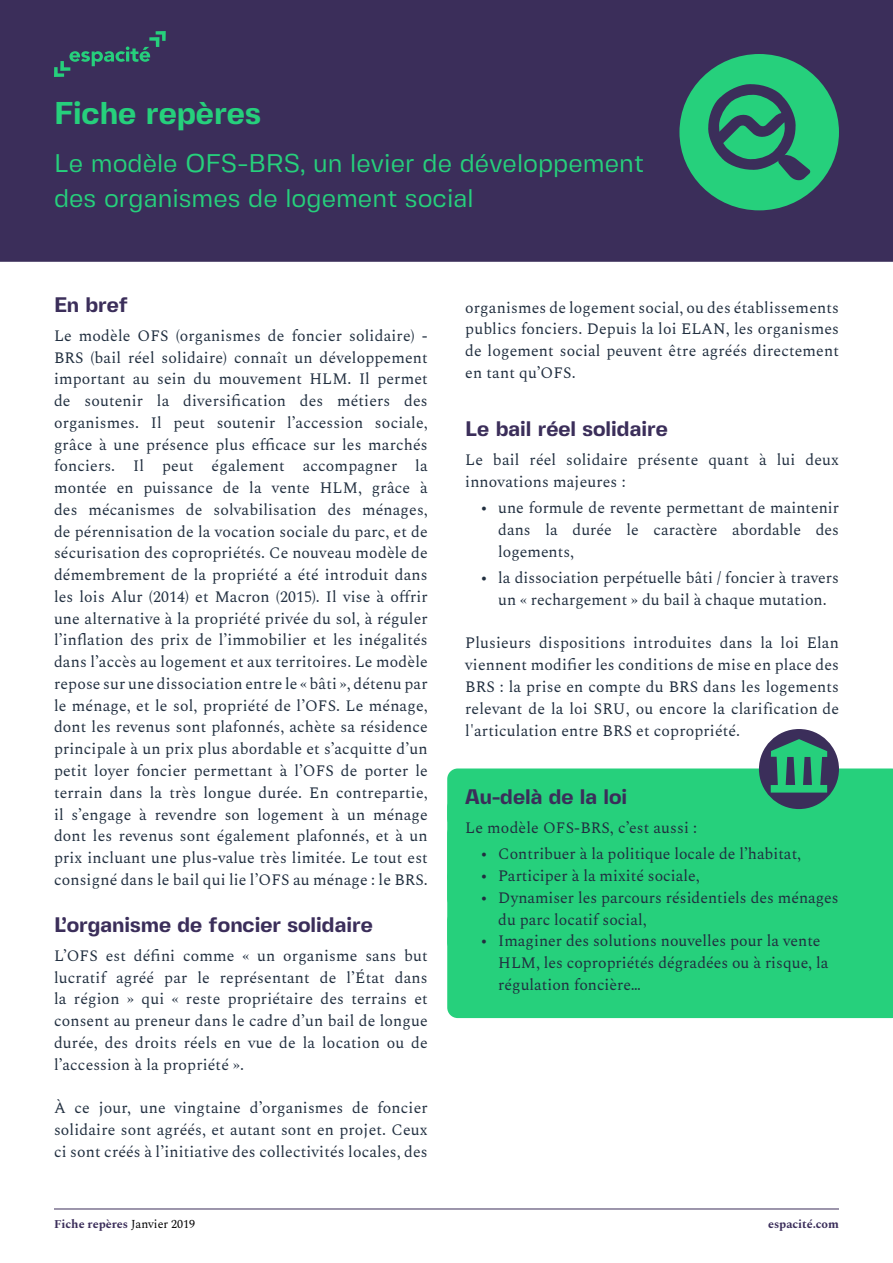
<style>
.page{position:relative;width:893px;height:1263px;background:#fff}
.page>*{position:absolute;margin:0;border:0;box-sizing:border-box;transform-origin:0 0}
.t1{font:700 31.5px "Fivo Sans Modern";color:#26d07c}
.t2{font:25.5px/35.2px "Fivo Sans Modern";color:#26d07c}
.Titre_2{font:700 21px "Fivo Sans Modern";color:#3b2e5a}
.Texte_courant{font:700 21px "Fivo Sans Modern";color:#3b2e5a}
.Texte_courant-2{font:15.75px/21.8px "Spectral";letter-spacing:.005em;color:#212f40;text-align:justify}
.t3{font:700 12px "Spectral";color:#3b2e5a}
.s1{font-weight:400;color:#000}
</style>
<div class="page">
<hr style="left:54px;top:1208px;width:785px;height:1px;background:#3b2e5a">
<div style="left:0;top:0;width:893px;height:262px;background:#3b2e5a"></div>
<svg style="left:54px;top:31px;width:112px;height:46px;background:#37465f"></svg>
<div style="left:447px;top:953px;width:446px;height:65px;background:#26d07c"></div>
<div style="left:679px;top:54px;width:160px;height:156px;background:#26d07c;border-radius:50%"></div>
<svg style="left:708px;top:84px;width:103px;height:97px"></svg>
<div style="left:759px;top:729px;width:80px;height:80px;background:#3b2e5a;border-radius:50%"></div>
<svg style="left:447px;top:739px;width:446px;height:214px;background:#3fd08a"></svg>
<p class="t1" style="left:54px;top:93px;width:209px">Fiche repères</p>
<p class="t2" style="left:54px;top:145px;width:591px">Le modèle OFS-BRS, un levier de développement des organismes de logement social</p>
<p class="Titre_2" style="left:54px;top:291px;width:76px">En bref</p>
<p class="Texte_courant-2" style="left:54px;top:324px;width:375px">Le modèle OFS (organismes de foncier solidaire) - BRS (bail réel solidaire) connaît un développement important au sein du mouvement HLM. Il permet de soutenir la diversification des métiers des organismes. Il peut soutenir l’accession sociale, grâce à une présence plus efficace sur les marchés fonciers. Il peut également accompagner la montée en puissance de la vente HLM, grâce à des mécanismes de solvabilisation des ménages, de pérennisation de la vocation sociale du parc, et de sécurisation des copropriétés. Ce nouveau modèle de démembrement de la propriété a été introduit dans les lois Alur (2014) et Macron (2015). Il vise à offrir une alternative à la propriété privée du sol, à réguler l’inflation des prix de l’immobilier et les inégalités dans l’accès au logement et aux territoires. Le modèle repose sur une dissociation entre le « bâti », détenu par le ménage, et le sol, propriété de l’OFS. Le ménage, dont les revenus sont plafonnés, achète sa résidence principale à un prix plus abordable et s’acquitte d’un petit loyer foncier permettant à l’OFS de porter le terrain dans la très longue durée. En contrepartie, il s’engage à revendre son logement à un ménage dont les revenus sont également plafonnés, et à un prix incluant une plus-value très limitée. Le tout est consigné dans le bail qui lie l’OFS au ménage : le BRS.</p>
<p class="Titre_2" style="left:54px;top:911px;width:320px">L’organisme de foncier solidaire</p>
<p class="Texte_courant-2" style="left:54px;top:944px;width:375px">L’OFS est défini comme « un organisme sans but lucratif agréé par le représentant de l’État dans la région » qui « reste propriétaire des terrains et consent au preneur dans le cadre d’un bail de longue durée, des droits réels en vue de la location ou de l’accession à la propriété ».</p>
<p class="Texte_courant-2" style="left:54px;top:1096px;width:375px">À ce jour, une vingtaine d’organismes de foncier solidaire sont agréés, et autant sont en projet. Ceux ci sont créés à l’initiative des collectivités locales, des</p>
<p class="Texte_courant-2" style="left:465px;top:295px;width:375px">organismes de logement social, ou des établissements publics fonciers. Depuis la loi ELAN, les organismes de logement social peuvent être agréés directement en tant qu’OFS.</p>
<p class="Titre_2" style="left:465px;top:416px;width:204px">Le bail réel solidaire</p>
<p class="Texte_courant-2" style="left:465px;top:448px;width:375px">Le bail réel solidaire présente quant à lui deux innovations majeures :</p>
<p class="Texte_courant-2" style="left:498px;top:496px;width:342px;text-indent:-18px">• une formule de revente permettant de maintenir dans la durée le caractère abordable des logements,</p>
<p class="Texte_courant-2" style="left:480px;top:565px;width:360px;text-align:center">• la dissociation perpétuelle bâti / foncier à travers un « rechargement » du bail à chaque mutation.</p>
<p class="Texte_courant-2" style="left:465px;top:631px;width:375px">Plusieurs dispositions introduites dans la loi Elan viennent modifier les conditions de mise en place des BRS : la prise en compte du BRS dans les logements relevant de la loi SRU, ou encore la clarification de l'articulation entre BRS et copropriété.</p>
<p class="Texte_courant" style="left:465px;top:783px;width:164px">Au-delà de la loi</p>
<p class="Texte_courant-2" style="left:465px;top:816px;width:233px">Le modèle OFS-BRS, c’est aussi :</p>
<p class="Texte_courant-2" style="left:480px;top:842px;width:322px">• Contribuer à la politique locale de l’habitat,</p>
<p class="Texte_courant-2" style="left:480px;top:864px;width:221px">• Participer à la mixité sociale,</p>
<p class="Texte_courant-2" style="left:498px;top:885px;width:342px;text-indent:-18px">• Dynamiser les parcours résidentiels des ménages du parc locatif social,</p>
<p class="Texte_courant-2" style="left:498px;top:929px;width:332px;text-align:left;text-indent:-18px">• Imaginer des solutions nouvelles pour la vente<br>HLM, les copropriétés dégradées ou à risque, la régulation foncière…</p>
<p class="t3" style="left:54px;top:1215px;width:143px">Fiche repères <span class="s1">Janvier 2019</span></p>
<p class="t3" style="left:768px;top:1215px;width:72px">espacité.com</p>
</div>
